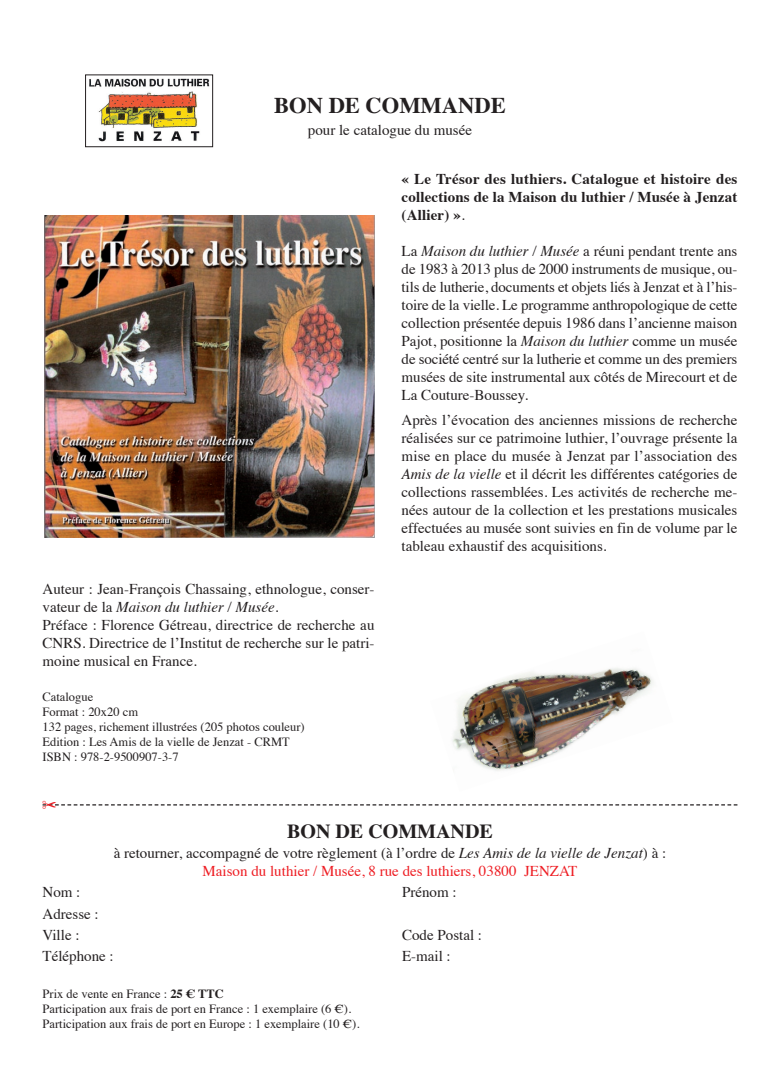
<style>
.page{position:relative;width:780px;height:1088px;background:#fff}
.page>*{position:absolute;margin:0;border:0;box-sizing:border-box;transform-origin:0 0}
.t1{font:700 22.5px "Times";color:#231f20}
.t2{font:700 20px "Times";color:#231f20}
.t3{font:15px/18px "Times";color:#231f20;text-align:justify}
.t4{font:700 15px/18px "Times";letter-spacing:.01em;color:#231f20;text-align:justify}
.t5{font:12.5px/15px "Times";color:#231f20}
.s1{font-style:italic}
.s2{font-weight:400}
.s3{color:#ee1d23}
.s4{font-weight:700}
</style>
<div class="page">
<img style="left:45px;top:215px;width:329px;height:323px">
<img style="left:89px;top:78px;width:121px;height:64px">
<div style="left:85px;top:74px;width:128px;height:73px;border:1px solid #231f20"></div>
<img style="left:452px;top:668px;width:201px;height:103px">
<svg style="left:43px;top:804px;width:694px;height:2px"></svg>
<h1 class="t1" style="left:274px;top:96px;width:233px">BON DE COMMANDE</h1>
<p class="t3" style="left:308px;top:122px;width:166px">pour le catalogue du musée</p>
<p class="t3" style="left:43px;top:582px;width:333px;text-align:left">Auteur : Jean-François Chassaing, ethnologue, conser&shy;vateur de la <span class="s1">Maison du luthier / Musée.<br></span>Préface : Florence Gétreau, directrice de recherche au CNRS. Directrice de l’Institut de recherche sur le patri&shy;moine musical en France.</p>
<p class="t5" style="left:43px;top:690px;width:264px">Catalogue<br>Format : 20x20 cm<br>132 pages, richement illustrées (205 photos couleur)<br>Edition : Les Amis de la vielle de Jenzat - CRMT<br>ISBN : 978-2-9500907-3-7</p>
<p class="t4" style="left:401px;top:171px;width:337px">« Le Trésor des luthiers. Catalogue et histoire des collections de la Maison du luthier / Musée à Jenzat (Allier) »<span class="s2">.</span></p>
<p class="t3" style="left:401px;top:243px;width:337px">La <span class="s1">Maison du luthier / Musée</span> a réuni pendant trente ans de 1983 à 2013 plus de 2000 instruments de musique, ou&shy;tils de lutherie, documents et objets liés à Jenzat et à l’his&shy;toire de la vielle. Le programme anthropologique de cette collection présentée depuis 1986 dans l’ancienne maison Pajot, positionne la <span class="s1">Maison du luthier</span> comme un musée de société centré sur la lutherie et comme un des premiers musées de site instrumental aux côtés de Mirecourt et de La Couture-Boussey.</p>
<p class="t3" style="left:401px;top:412px;width:337px">Après l’évocation des anciennes missions de recherche réalisées sur ce patrimoine luthier, l’ouvrage présente la mise en place du musée à Jenzat par l’association des <span class="s1">Amis de la vielle</span> et il décrit les différentes catégories de collections rassemblées. Les activités de recherche me&shy;nées autour de la collection et les prestations musicales effectuées au musée sont suivies en fin de volume par le tableau exhaustif des acquisitions.</p>
<h2 class="t2" style="left:287px;top:823px;width:207px">BON DE COMMANDE</h2>
<p class="t3" style="left:114px;top:845px;width:554px;text-align:center">à retourner, accompagné de votre règlement (à l’ordre de <span class="s1">Les Amis de la vielle de Jenzat</span>) à :<br><span class="s3">Maison du luthier / Musée, 8 rue des luthiers, 03800 JENZAT</span></p>
<p class="t3" style="left:43px;top:884px;width:39px">Nom :</p>
<p class="t3" style="left:402px;top:884px;width:56px">Prénom :</p>
<p class="t3" style="left:43px;top:904px;width:58px;line-height:21.2px">Adresse :<br>Ville :</p>
<p class="t3" style="left:402px;top:927px;width:82px">Code Postal :</p>
<p class="t3" style="left:43px;top:948px;width:73px">Téléphone :</p>
<p class="t3" style="left:402px;top:948px;width:50px">E-mail :</p>
<p class="t5" style="left:43px;top:988px;width:318px">Prix de vente en France : <span class="s4">25 € TTC<br></span>Participation aux frais de port en France : 1 exemplaire (6 €).<br>Participation aux frais de port en Europe : 1 exemplaire (10 €).</p>
</div>
